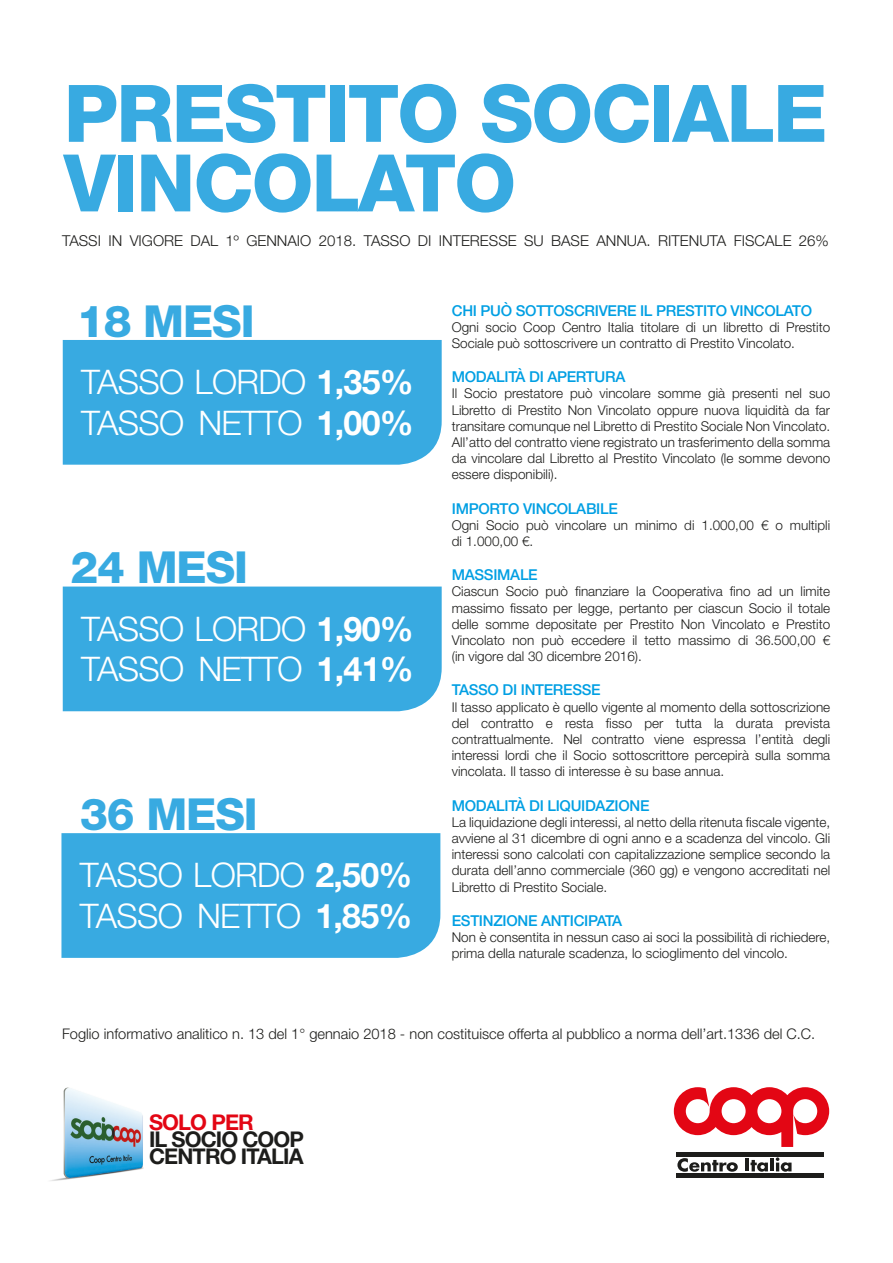
<style>
.page{position:relative;width:893px;height:1263px;background:#fff}
.page>*{position:absolute;margin:0;border:0;box-sizing:border-box;transform-origin:0 0}
.t1{font:800 79.5px/69.6px "Helvetica Neue LT Std";letter-spacing:-.025em;color:#38aae1}
.t2{font:800 44.25px "Helvetica Neue LT Std";letter-spacing:-.025em;color:#38aae1}
.t3{font:300 33.9px/40.7px "Helvetica Neue LT Std";letter-spacing:-.02em;color:#fff}
.t4{font:700 21.75px/17.2px "Helvetica Neue LT Std";letter-spacing:-.04em;color:#1d1d1b}
.t5{font:700 21.75px "Helvetica Neue LT Std";letter-spacing:-.04em;color:#e30614}
.t6{font:500 15px "Helvetica Neue LT Std";letter-spacing:-.02em;color:#009fe3}
.t7{font:300 15px "Helvetica Neue LT Std";color:#1d1d1b}
.t8{font:300 14.7px "Helvetica Neue LT Std";color:#1d1d1b}
.t9{font:300 13.5px/16.2px "Helvetica Neue LT Std";color:#1d1d1b;text-align:justify}
.s1{font-weight:700}
</style>
<div class="page">
<svg style="left:677px;top:1158px;width:61px;height:14px"></svg>
<hr style="left:745px;top:1158px;width:4px;height:13px;background:#1d1d1b">
<svg style="left:750px;top:1160px;width:18px;height:12px"></svg>
<hr style="left:770px;top:1158px;width:4px;height:13px;background:#1d1d1b">
<svg style="left:776px;top:1157px;width:15px;height:15px"></svg>
<hr style="left:677px;top:1152px;width:147px;height:4px;background:#1d1d1b">
<div style="left:677px;top:1173px;width:147px;height:5px;background:#1d1d1b"></div>
<svg style="left:674px;top:1087px;width:155px;height:60px"></svg>
<img style="left:50px;top:1087px;width:93px;height:94px">
<div style="left:63px;top:340px;width:379px;height:125px;background:#38aae1"></div>
<div style="left:63px;top:586px;width:379px;height:125px;background:#38aae1"></div>
<div style="left:61px;top:833px;width:379px;height:125px;background:#38aae1"></div>
<h1 class="t1" style="left:64px;top:79px;width:765px">PRESTITO SOCIALE<br>VINCOLATO</h1>
<p class="t7" style="left:62px;top:231px;width:768px">TASSI IN VIGORE DAL 1º GENNAIO 2018. TASSO DI INTERESSE SU BASE ANNUA. RITENUTA FISCALE 26%</p>
<h2 class="t2" style="left:77px;top:295px;width:179px">18 MESI</h2>
<h3 class="t3" style="left:81px;top:361px;width:334px">TASSO LORDO <span class="s1">1,35%<br></span>TASSO NETTO <span class="s1">1,00%</span></h3>
<h2 class="t2" style="left:70px;top:541px;width:179px">24 MESI</h2>
<h3 class="t3" style="left:81px;top:608px;width:334px">TASSO LORDO <span class="s1">1,90%<br></span>TASSO NETTO <span class="s1">1,41%</span></h3>
<h2 class="t2" style="left:80px;top:788px;width:179px">36 MESI</h2>
<h3 class="t3" style="left:80px;top:854px;width:334px">TASSO LORDO <span class="s1">2,50%<br></span>TASSO NETTO <span class="s1">1,85%</span></h3>
<p class="t6" style="left:452px;top:301px;width:362px">CHI PUÒ SOTTOSCRIVERE IL PRESTITO VINCOLATO</p>
<p class="t9" style="left:452px;top:318px;width:380px">Ogni socio Coop Centro Italia titolare di un libretto di Prestito<br>Sociale può sottoscrivere un contratto di Prestito Vincolato.</p>
<p class="t6" style="left:452px;top:368px;width:175px">MODALITÀ DI APERTURA</p>
<p class="t9" style="left:452px;top:385px;width:380px">Il Socio prestatore può vincolare somme già presenti nel suo Libretto di Prestito Non Vincolato oppure nuova liquidità da far transitare comunque nel Libretto di Prestito Sociale Non Vincolato.<br>All’atto del contratto viene registrato un trasferimento della somma da vincolare dal Libretto al Prestito Vincolato (le somme devono essere disponibili).</p>
<p class="t6" style="left:452px;top:499px;width:168px">IMPORTO VINCOLABILE</p>
<p class="t9" style="left:452px;top:516px;width:380px">Ogni Socio può vincolare un minimo di 1.000,00 € o multipli di 1.000,00 €.</p>
<p class="t6" style="left:452px;top:566px;width:87px">MASSIMALE</p>
<p class="t9" style="left:452px;top:583px;width:380px">Ciascun Socio può finanziare la Cooperativa fino ad un limite massimo fissato per legge, pertanto per ciascun Socio il totale delle somme depositate per Prestito Non Vincolato e Prestito Vincolato non può eccedere il tetto massimo di 36.500,00 € (in vigore dal 30 dicembre 2016).</p>
<p class="t6" style="left:452px;top:681px;width:150px">TASSO DI INTERESSE</p>
<p class="t9" style="left:452px;top:698px;width:380px">Il tasso applicato è quello vigente al momento della sottoscrizione del contratto e resta fisso per tutta la durata prevista contrattualmente. Nel contratto viene espressa l’entità degli interessi lordi che il Socio sottoscrittore percepirà sulla somma vincolata. Il tasso di interesse è su base annua.</p>
<p class="t6" style="left:452px;top:796px;width:199px">MODALITÀ DI LIQUIDAZIONE</p>
<p class="t9" style="left:452px;top:813px;width:380px">La liquidazione degli interessi, al netto della ritenuta fiscale vigente, avviene al 31 dicembre di ogni anno e a scadenza del vincolo. Gli interessi sono calcolati con capitalizzazione semplice secondo la durata dell’anno commerciale (360 gg) e vengono accreditati nel Libretto di Prestito Sociale.</p>
<p class="t6" style="left:452px;top:911px;width:172px">ESTINZIONE ANTICIPATA</p>
<p class="t9" style="left:452px;top:929px;width:380px">Non è consentita in nessun caso ai soci la possibilità di richiedere, prima della naturale scadenza, lo scioglimento del vincolo.</p>
<p class="t8" style="left:62px;top:1024px;width:755px">Foglio informativo analitico n. 13 del 1° gennaio 2018 - non costituisce offerta al pubblico a norma dell’art.1336 del C.C.</p>
<h3 class="t5" style="left:149px;top:1108px;width:106px">SOLO PER</h3>
<h3 class="t4" style="left:149px;top:1130px;width:157px">IL SOCIO COOP<br>CENTRO ITALIA</h3>
</div>
